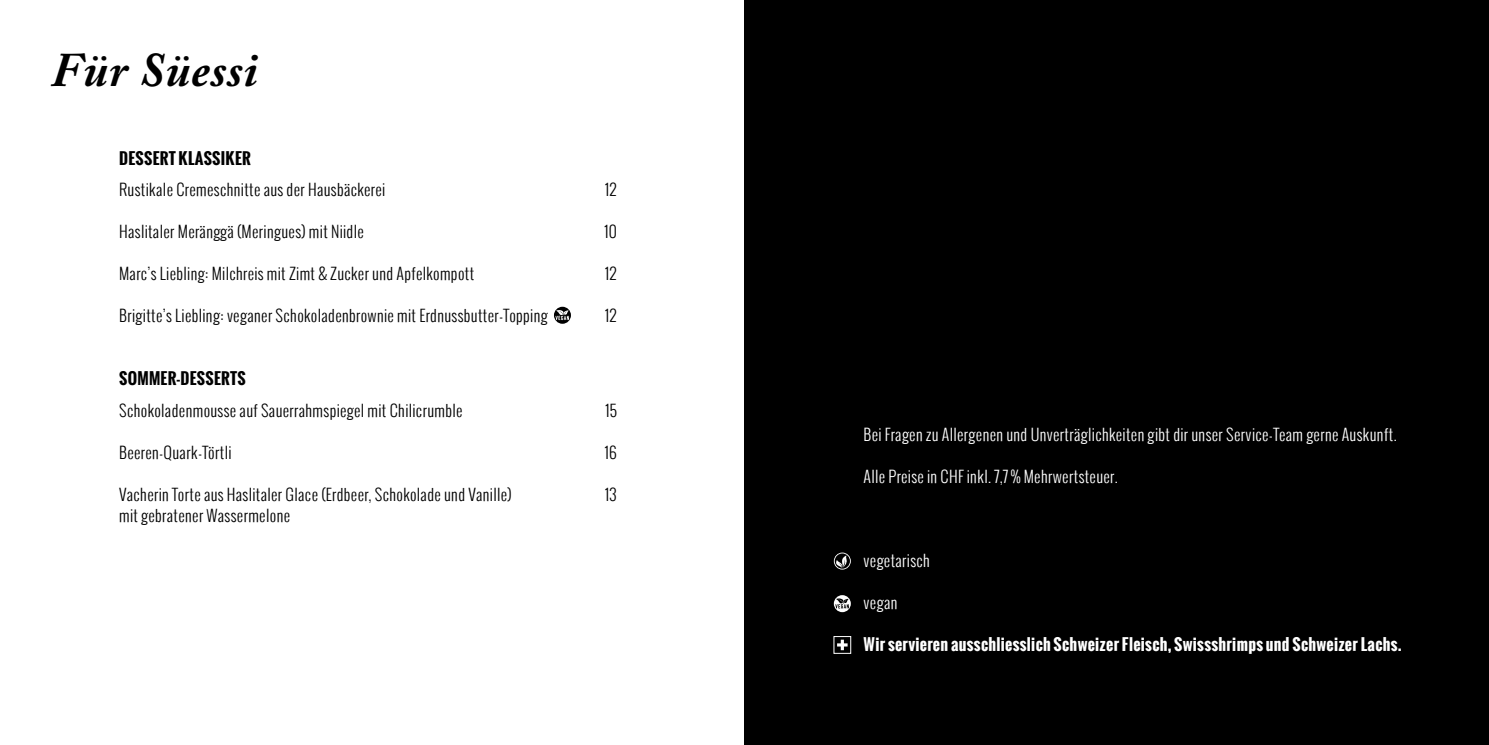
<style>
.page{position:relative;width:1489px;height:745px;background:#fff}
.page>*{position:absolute;margin:0;border:0;box-sizing:border-box;transform-origin:0 0}
.t1{font:italic 700 48px "Adobe Caslon Pro";letter-spacing:.015em;color:#000}
.t2{font:300 15.75px "Oswald";letter-spacing:.02em;color:#000}
.t3{font:300 15.75px "Oswald";letter-spacing:.02em;color:#fff}
.t4{font:700 15.75px "Oswald";letter-spacing:.02em;color:#fff}
.t5{font:700 15.75px "Oswald";letter-spacing:.02em;color:#000}
</style>
<div class="page">
<svg style="left:554px;top:306px;width:17px;height:17px"></svg>
<div style="left:744px;top:0;width:744px;height:744px;background:#000"></div>
<svg style="left:833px;top:552px;width:17px;height:17px"></svg>
<svg style="left:833px;top:595px;width:17px;height:16px"></svg>
<svg style="left:840px;top:643px;width:8px;height:8px"></svg>
<svg style="left:837px;top:639px;width:10px;height:10px"></svg>
<h1 class="t1" style="left:51px;top:42px;width:208px">Für Süessi</h1>
<p class="t5" style="left:119px;top:146px;width:133px">DESSERT KLASSIKER</p>
<p class="t2" style="left:119px;top:179px;width:268px">Rustikale Cremeschnitte aus der Hausbäckerei</p>
<p class="t2" style="left:605px;top:179px;width:13px">12</p>
<p class="t2" style="left:119px;top:221px;width:246px">Haslitaler Meränggä (Meringues) mit Niidle</p>
<p class="t2" style="left:604px;top:221px;width:14px">10</p>
<p class="t2" style="left:119px;top:263px;width:357px">Marc’s Liebling: Milchreis mit Zimt &amp; Zucker und Apfelkompott</p>
<p class="t2" style="left:605px;top:263px;width:13px">12</p>
<p class="t2" style="left:119px;top:305px;width:430px">Brigitte’s Liebling: veganer Schokoladenbrownie mit Erdnussbutter-Topping</p>
<p class="t2" style="left:605px;top:305px;width:13px">12</p>
<p class="t5" style="left:119px;top:366px;width:128px">SOMMER-DESSERTS</p>
<p class="t2" style="left:119px;top:399px;width:345px">Schokoladenmousse auf Sauerrahmspiegel mit Chilicrumble</p>
<p class="t2" style="left:605px;top:399px;width:13px">15</p>
<p class="t2" style="left:119px;top:441px;width:114px">Beeren-Quark-Törtli</p>
<p class="t2" style="left:604px;top:441px;width:14px">16</p>
<p class="t2" style="left:119px;top:483px;width:394px">Vacherin Torte aus Haslitaler Glace (Erdbeer, Schokolade und Vanille)</p>
<p class="t2" style="left:605px;top:483px;width:13px">13</p>
<p class="t2" style="left:119px;top:504px;width:173px">mit gebratener Wassermelone</p>
<p class="t3" style="left:863px;top:423px;width:534px">Bei Fragen zu Allergenen und Unverträglichkeiten gibt dir unser Service-Team gerne Auskunft.</p>
<p class="t3" style="left:863px;top:465px;width:256px">Alle Preise in CHF inkl. 7,7 % Mehrwertsteuer.</p>
<p class="t3" style="left:863px;top:549px;width:68px">vegetarisch</p>
<p class="t3" style="left:863px;top:591px;width:35px">vegan</p>
<p class="t4" style="left:863px;top:632px;width:540px">Wir servieren ausschliesslich Schweizer Fleisch, Swissshrimps und Schweizer Lachs.</p>
</div>
